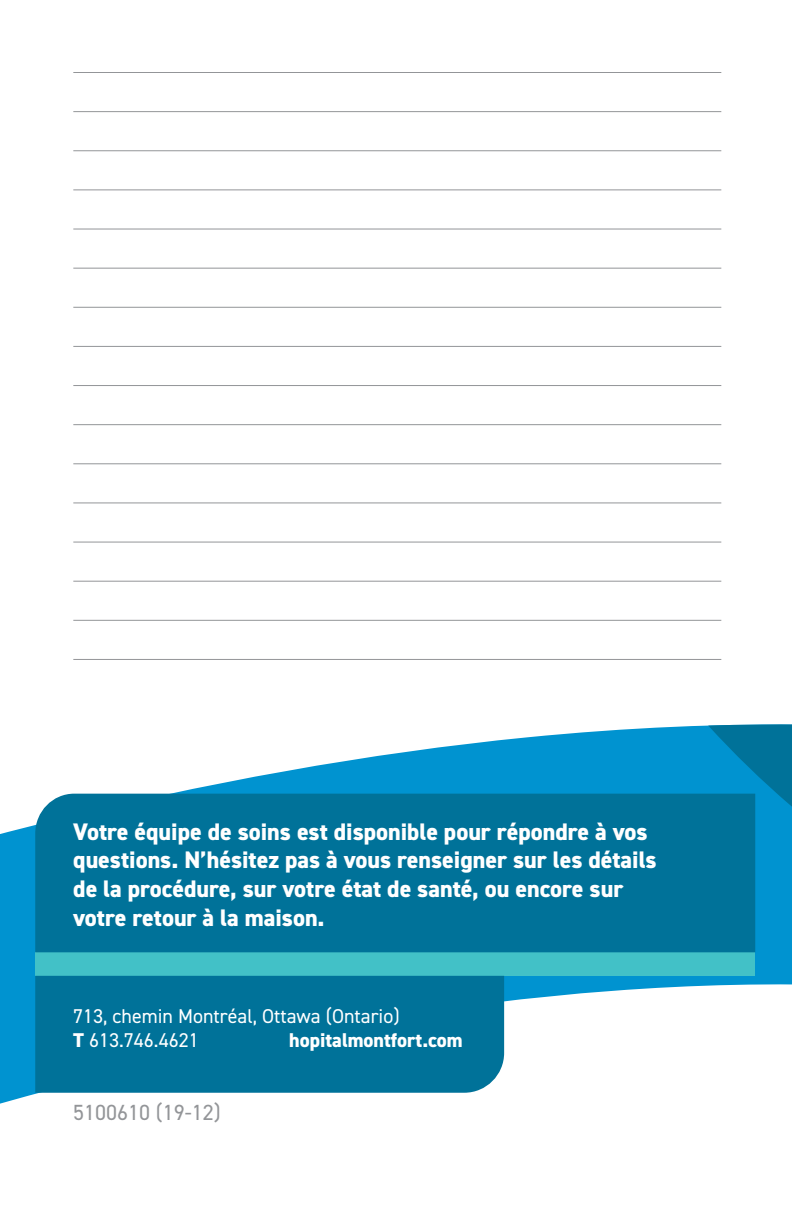
<style>
.page{position:relative;width:792px;height:1224px;background:#fff}
.page>*{position:absolute;margin:0;border:0;box-sizing:border-box;transform-origin:0 0}
.Body{font:800 24px/28.8px "DIN2014";color:#fff}
.t1{font:22px "DIN2014";color:#939598}
.t2{font:20px "DIN2014";color:#fff}
.t3{font:800 20px "DIN2014";color:#fff}
.s1{font-weight:800}
</style>
<div class="page">
<svg style="left:0;top:502px;width:722px;height:602px"></svg>
<svg style="left:708px;top:722px;width:84px;height:301px"></svg>
<div style="left:35px;top:952px;width:720px;height:24px;background:#42c1c7"></div>
<div style="left:35px;top:794px;width:720px;height:158px;background:#007299"></div>
<div style="left:35px;top:976px;width:469px;height:117px;background:#007299"></div>
<hr style="left:73px;top:72px;width:648px;height:1px;background:#939598">
<hr style="left:73px;top:229px;width:648px;height:1px;background:#939598">
<hr style="left:73px;top:385px;width:648px;height:1px;background:#939598">
<hr style="left:73px;top:150px;width:648px;height:1px;background:#939598">
<hr style="left:73px;top:307px;width:648px;height:1px;background:#939598">
<hr style="left:73px;top:463px;width:648px;height:1px;background:#939598">
<hr style="left:73px;top:111px;width:648px;height:1px;background:#939598">
<hr style="left:73px;top:268px;width:648px;height:1px;background:#939598">
<hr style="left:73px;top:424px;width:648px;height:1px;background:#939598">
<hr style="left:73px;top:189px;width:648px;height:1px;background:#939598">
<hr style="left:73px;top:346px;width:648px;height:1px;background:#939598">
<hr style="left:73px;top:502px;width:648px;height:1px;background:#939598">
<hr style="left:73px;top:542px;width:648px;height:1px;background:#939598">
<hr style="left:73px;top:620px;width:648px;height:1px;background:#939598">
<hr style="left:73px;top:581px;width:648px;height:1px;background:#939598">
<hr style="left:73px;top:659px;width:648px;height:1px;background:#939598">
<p class="Body" style="left:73px;top:817px;width:585px">Votre équipe de soins est disponible pour répondre à vos questions. N’hésitez pas à vous renseigner sur les détails de la procédure, sur votre état de santé, ou encore sur votre retour à la maison.</p>
<h1 class="t2" style="left:73px;top:1003px;width:328px">713, chemin Montréal, Ottawa (Ontario)</h1>
<h1 class="t2" style="left:73px;top:1027px;width:127px"><span class="s1">T</span> 613.746.4621</h1>
<h1 class="t3" style="left:289px;top:1027px;width:175px">hopitalmontfort.com</h1>
<p class="t1" style="left:73px;top:1099px;width:149px">5100610 (19-12)</p>
</div>
